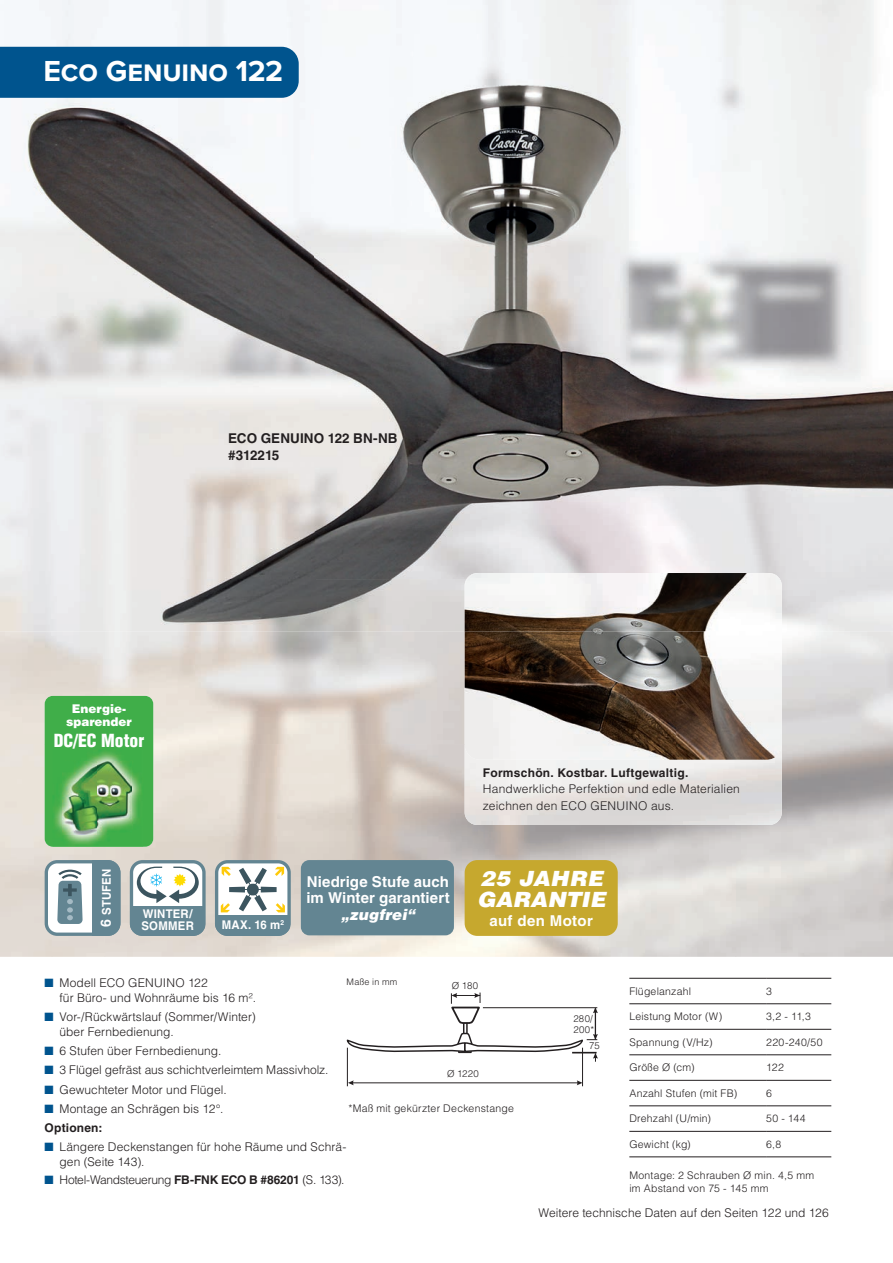
<style>
.page{position:relative;width:893px;height:1263px;background:#fff}
.page>*{position:absolute;margin:0;border:0;box-sizing:border-box;transform-origin:0 0}
.t1{font:700 30px "Proxima Nova";letter-spacing:-.005em;color:#fff}
.t2{font:italic 900 21px/21px "Helvetica LT Std";letter-spacing:.01em;color:#fff;scale:1.05 1}
.t3{font:900 condensed 17.55px "Helvetica LT Std";color:#fff}
.t4{font:700 15px/16.5px "Helvetica LT Std";letter-spacing:.005em;color:#fff}
.t5{font:700 15px "Helvetica LT Std";letter-spacing:.025em;color:#fff}
.t6{font:italic 900 15px "Helvetica LT Std";letter-spacing:.015em;color:#fff}
.t7{font:700 13.5px/16.5px "Helvetica LT Std";letter-spacing:.005em;color:#231f20}
.t8{font:300 12px/15px "Helvetica LT Std";letter-spacing:.005em;color:#231f20}
.t9{font:300 12px "Helvetica LT Std";letter-spacing:-.025em;color:#231f20}
.t10{font:700 12px "Helvetica LT Std";letter-spacing:.025em;color:#231f20}
.t11{font:700 12px/12px "Helvetica LT Std";letter-spacing:.02em;color:#fff;scale:.95 1}
.t12{font:900 12px/13.5px "Helvetica LT Std";color:#fff;text-align:center}
.t13{font:300 10.5px/13.5px "Helvetica LT Std";letter-spacing:.02em;color:#231f20}
.t14{font:300 9.6px/11.6px "Helvetica LT Std";letter-spacing:.03em;color:#231f20}
.t15{font:300 9px "Helvetica LT Std";letter-spacing:.035em;color:#231f20}
.s1{font-size:14.25px}
.s2{color:#00548e}
.s3{font-weight:700}
</style>
<div class="page">
<img style="left:0;top:0;width:893px;height:579px">
<img style="left:0;top:579px;width:465px;height:165px">
<img style="left:0;top:744px;width:52px;height:213px">
<img style="left:105px;top:744px;width:368px;height:213px">
<div style="left:0;top:47px;width:299px;height:51px;background:#00548e"></div>
<svg style="left:629px;top:1004px;width:202px;height:127px"></svg>
<hr style="left:629px;top:978px;width:137px;height:1px;background:#231f20">
<hr style="left:766px;top:978px;width:65px;height:1px;background:#231f20">
<hr style="left:629px;top:1003px;width:137px;height:1px;background:#231f20">
<hr style="left:766px;top:1003px;width:65px;height:1px;background:#231f20">
<hr style="left:629px;top:1029px;width:137px;height:1px;background:#231f20">
<hr style="left:766px;top:1029px;width:65px;height:1px;background:#231f20">
<hr style="left:629px;top:1054px;width:137px;height:1px;background:#231f20">
<hr style="left:766px;top:1054px;width:65px;height:1px;background:#231f20">
<hr style="left:629px;top:1080px;width:137px;height:1px;background:#231f20">
<hr style="left:766px;top:1080px;width:65px;height:1px;background:#231f20">
<hr style="left:629px;top:1105px;width:137px;height:1px;background:#231f20">
<hr style="left:766px;top:1105px;width:65px;height:1px;background:#231f20">
<hr style="left:629px;top:1131px;width:137px;height:1px;background:#231f20">
<hr style="left:766px;top:1131px;width:65px;height:1px;background:#231f20">
<hr style="left:629px;top:1156px;width:137px;height:1px;background:#231f20">
<hr style="left:766px;top:1156px;width:65px;height:1px;background:#231f20">
<div style="left:463px;top:1008px;width:5px;height:43px;border:1px solid #231f20"></div>
<hr style="left:483px;top:1007px;width:114px;height:1px;background:#231f20">
<hr style="left:595px;top:1008px;width:1px;height:31px;background:#231f20">
<svg style="left:593px;top:1007px;width:5px;height:6px"></svg>
<hr style="left:351px;top:1082px;width:229px;height:1px;background:#231f20">
<svg style="left:577px;top:1080px;width:5px;height:5px"></svg>
<svg style="left:348px;top:1080px;width:6px;height:5px"></svg>
<svg style="left:450px;top:992px;width:31px;height:32px"></svg>
<svg style="left:347px;top:1032px;width:251px;height:30px"></svg>
<hr style="left:347px;top:1048px;width:1px;height:38px;background:#231f20">
<hr style="left:582px;top:1048px;width:1px;height:38px;background:#231f20">
<div style="left:45px;top:696px;width:108px;height:151px;background:#40ae49;border-radius:8px"></div>
<img style="left:54px;top:752px;width:87px;height:93px">
<img style="left:63px;top:761px;width:69px;height:73px">
<img style="left:465px;top:573px;width:317px;height:187px">
<div style="left:301px;top:860px;width:153px;height:75px;background:#638592;border-radius:9px"></div>
<div style="left:46px;top:862px;width:73px;height:72px;background:#fff;border-radius:11px"></div>
<div style="left:92px;top:860px;width:28px;height:76px;background:#638592"></div>
<div style="left:45px;top:860px;width:75px;height:76px;border:3px solid #638592;border-radius:11px"></div>
<svg style="left:57px;top:870px;width:26px;height:54px"></svg>
<div style="left:131px;top:862px;width:73px;height:72px;background:#fff;border-radius:11px"></div>
<div style="left:130px;top:906px;width:74px;height:30px;background:#638592"></div>
<div style="left:130px;top:860px;width:76px;height:76px;border:3px solid #638592;border-radius:11px"></div>
<svg style="left:137px;top:867px;width:62px;height:36px"></svg>
<div style="left:217px;top:862px;width:72px;height:72px;background:#fff;border-radius:11px"></div>
<div style="left:215px;top:915px;width:74px;height:21px;background:#638592"></div>
<div style="left:215px;top:860px;width:76px;height:76px;border:3px solid #638592;border-radius:11px"></div>
<svg style="left:221px;top:867px;width:64px;height:45px"></svg>
<div style="left:465px;top:860px;width:153px;height:76px;background:#c6a82e;border-radius:13px"></div>
<h1 class="t1" style="left:43px;top:49px;width:241px">ECO GENUINO 122</h1>
<p class="t7" style="left:228px;top:430px;width:171px">ECO GENUINO 122 BN-NB #312215</p>
<p class="t12" style="left:66px;top:701px;width:67px">Energie&shy;sparender</p>
<h3 class="t3" style="left:54px;top:730px;width:92px">DC/EC Motor</h3>
<p class="t11" style="left:100px;top:927px;width:64px;rotate:-90deg"><span class="s1">6</span> STUFEN</p>
<p class="t11" style="left:142px;top:908px;width:57px">WINTER/<br>SOMMER</p>
<p class="t11" style="left:222px;top:919px;width:67px">MAX. 16 m<sup>2</sup></p>
<p class="t4" style="left:306px;top:873px;width:145px">Niedrige Stufe auch im Winter garantiert</p>
<p class="t6" style="left:341px;top:904px;width:74px">„zugfrei“</p>
<p class="t10" style="left:483px;top:765px;width:207px">Formschön. Kostbar. Luftgewaltig.</p>
<p class="t8" style="left:483px;top:780px;width:259px;line-height:16.5px">Handwerkliche Perfektion und edle Materialien zeichnen den ECO GENUINO aus.</p>
<h2 class="t2" style="left:477px;top:868px;width:124px">25 JAHRE<br>GARANTIE</h2>
<p class="t5" style="left:489px;top:911px;width:105px">auf den Motor</p>
<p class="t8" style="left:60px;top:975px;width:198px;text-indent:-15px"><span class="s2">■</span> Modell ECO GENUINO 122<br>für Büro- und Wohnräume bis 16 m².</p>
<p class="t8" style="left:60px;top:1009px;width:198px;text-indent:-15px"><span class="s2">■</span> Vor-/Rückwärtslauf (Sommer/Winter) über Fernbedienung.</p>
<p class="t8" style="left:45px;top:1043px;width:178px"><span class="s2">■</span> 6 Stufen über Fernbedienung.</p>
<p class="t8" style="left:45px;top:1062px;width:285px"><span class="s2">■</span> 3 Flügel gefräst aus schichtverleimtem Massivholz.</p>
<p class="t8" style="left:45px;top:1082px;width:184px"><span class="s2">■</span> Gewuchteter Motor und Flügel.</p>
<p class="t8" style="left:45px;top:1099px;width:180px;line-height:19.2px"><span class="s2">■</span> Montage an Schrägen bis 12°.<br><span class="s3">Optionen:</span></p>
<p class="t8" style="left:60px;top:1139px;width:288px;text-indent:-15px"><span class="s2">■</span> Längere Deckenstangen für hohe Räume und Schrä&shy;gen (Seite 143).</p>
<p class="t9" style="left:45px;top:1173px;width:301px"><span class="s2">■</span> Hotel-Wandsteuerung <span class="s3">FB-FNK ECO B #86201</span> (S. 133).</p>
<p class="t15" style="left:347px;top:976px;width:52px">Maße in mm</p>
<p class="t14" style="left:452px;top:979px;width:28px">Ø 180</p>
<p class="t14" style="left:447px;top:1068px;width:33px">Ø 1220</p>
<p class="t13" style="left:348px;top:1101px;width:167px">*Maß mit gekürzter Deckenstange</p>
<p class="t14" style="left:573px;top:1013px;width:22px">280/<br>200*</p>
<p class="t14" style="left:589px;top:1040px;width:12px">75</p>
<p class="t13" style="left:629px;top:984px;width:63px">Flügelanzahl</p>
<p class="t13" style="left:766px;top:984px;width:7px">3</p>
<p class="t13" style="left:629px;top:1010px;width:94px">Leistung Motor (W)</p>
<p class="t13" style="left:766px;top:1010px;width:46px">3,2 - 11,3</p>
<p class="t13" style="left:629px;top:1035px;width:85px">Spannung (V/Hz)</p>
<p class="t13" style="left:766px;top:1035px;width:58px">220-240/50</p>
<p class="t13" style="left:629px;top:1061px;width:67px">Größe Ø (cm)</p>
<p class="t13" style="left:766px;top:1061px;width:19px">122</p>
<p class="t13" style="left:629px;top:1086px;width:109px">Anzahl Stufen (mit FB)</p>
<p class="t13" style="left:766px;top:1086px;width:7px">6</p>
<p class="t13" style="left:629px;top:1112px;width:83px">Drehzahl (U/min)</p>
<p class="t13" style="left:766px;top:1112px;width:41px">50 - 144</p>
<p class="t13" style="left:629px;top:1137px;width:63px">Gewicht (kg)</p>
<p class="t13" style="left:766px;top:1137px;width:17px">6,8</p>
<p class="t13" style="left:629px;top:1168px;width:186px">Montage: 2 Schrauben Ø min. 4,5 mm im Abstand von 75 - 145 mm</p>
<p class="t8" style="left:539px;top:1205px;width:292px">Weitere technische Daten auf den Seiten 122 und 126</p>
</div>
